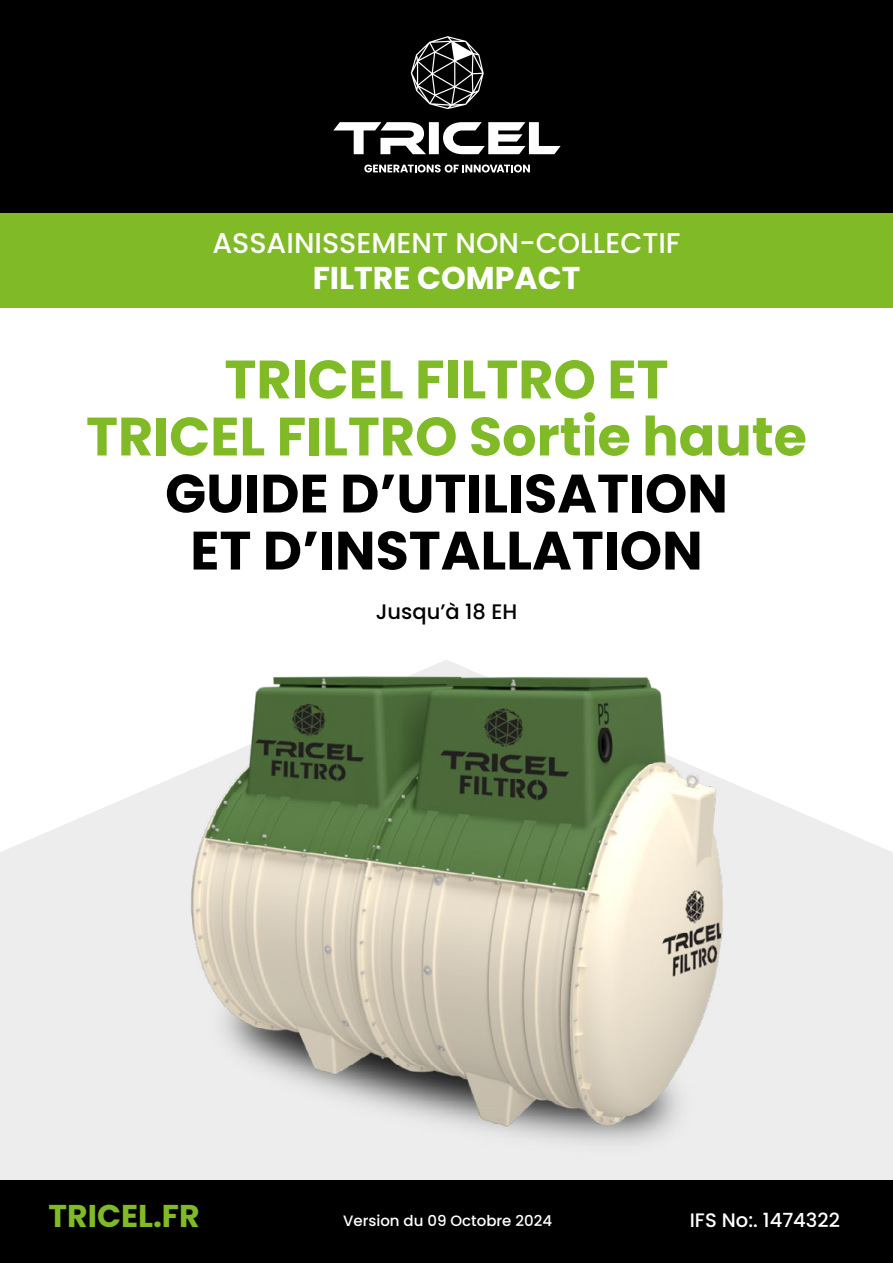
<style>
.page{position:relative;width:893px;height:1263px;background:#fff}
.page>*{position:absolute;margin:0;border:0;box-sizing:border-box;transform-origin:0 0}
.t1{font:700 54px/57px "Poppins";color:#80ba27;text-align:center}
.t2{font:700 54px/57px "Poppins";color:#000;text-align:center}
.t3{font:700 31.5px "Poppins";color:#fff}
.t4{font:700 31.5px "Poppins";color:#80ba27}
.t5{font:500 28.5px "Poppins";color:#fff}
.t6{font:500 21px "Poppins";color:#000}
.t7{font:500 19.5px "Poppins";color:#fff}
.t8{font:500 15px "Poppins";color:#fff}
</style>
<div class="page">
<div style="left:0;top:82px;width:893px;height:226px;background:#80ba27"></div>
<svg style="left:0;top:660px;width:893px;height:520px;fill:#ededed"></svg>
<div style="left:0;top:0;width:893px;height:212px;background:#000"></div>
<div style="left:0;top:1180px;width:893px;height:83px;background:#000"></div>
<svg style="left:411px;top:36px;width:73px;height:73px"></svg>
<svg style="left:333px;top:122px;width:228px;height:32px"></svg>
<svg style="left:364px;top:165px;width:166px;height:7px"></svg>
<img style="left:122px;top:664px;width:677px;height:516px">
<p class="t5" style="left:212px;top:226px;width:470px">ASSAINISSEMENT NON-COLLECTIF</p>
<p class="t3" style="left:313px;top:260px;width:269px">FILTRE COMPACT</p>
<p class="t1" style="left:86px;top:351px;width:722px">TRICEL FILTRO ET<br>TRICEL FILTRO Sortie haute</p>
<p class="t2" style="left:165px;top:465px;width:564px">GUIDE D’UTILISATION<br>ET D’INSTALLATION</p>
<p class="t6" style="left:376px;top:599px;width:143px">Jusqu’à 18 EH</p>
<p class="t4" style="left:49px;top:1198px;width:153px">TRICEL.FR</p>
<p class="t7" style="left:690px;top:1209px;width:152px">IFS No:. 1474322</p>
<p class="t8" style="left:343px;top:1212px;width:211px">Version du 09 Octobre 2024</p>
</div>
